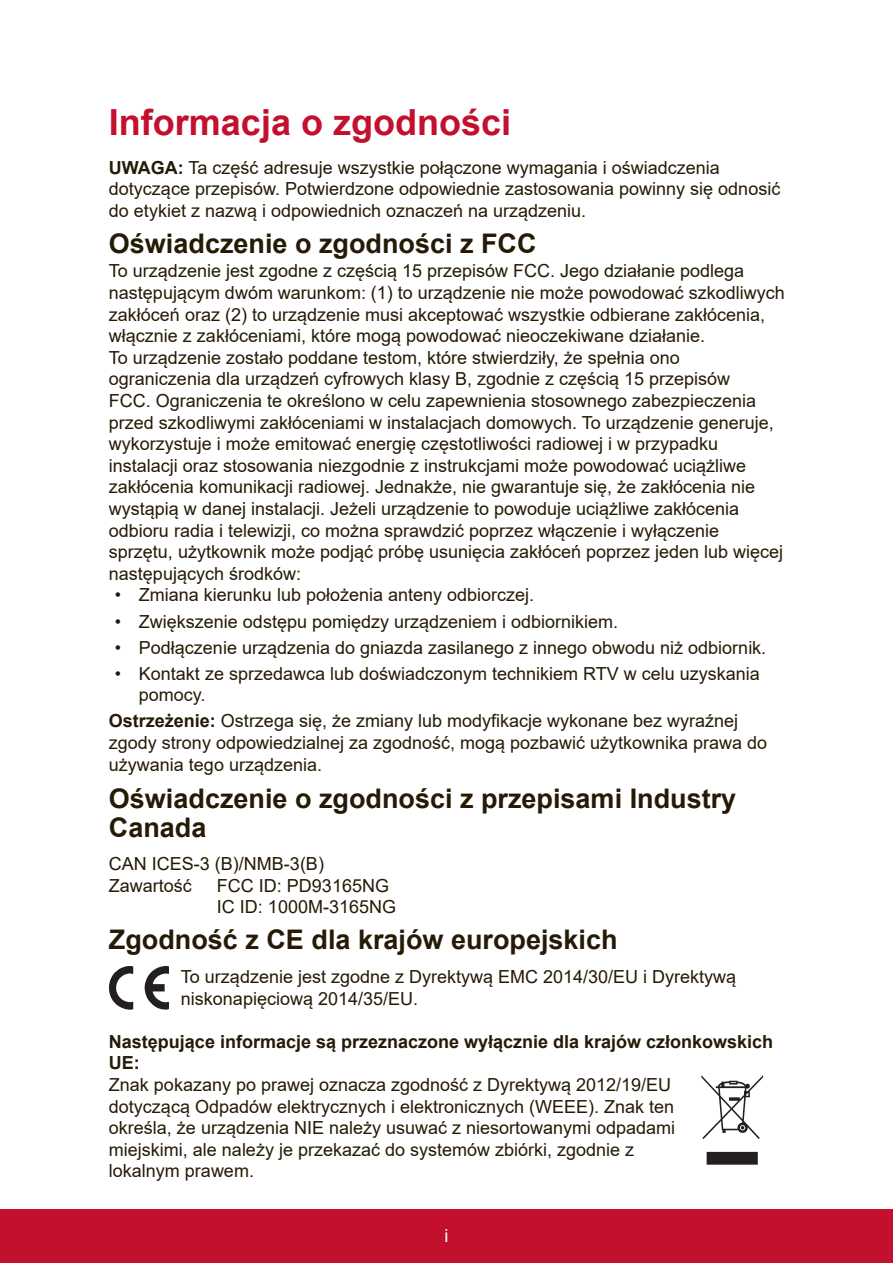
<style>
.page{position:relative;width:893px;height:1263px;background:#fff}
.page>*{position:absolute;margin:0;border:0;box-sizing:border-box;transform-origin:0 0}
.t1{font:700 36px "Arial";color:#c3102f}
.t2{font:700 27px/28.5px "Arial";color:#251a05}
.t3{font:18px/21.6px "Arial";color:#251a05}
.t4{font:700 18px/21.6px "Arial";color:#251a05}
.t5{font:18px "Arial";color:#fff}
.s1{font-weight:700}
</style>
<div class="page">
<div style="left:0;top:1210px;width:893px;height:53px;background:#c3102f"></div>
<svg style="left:109px;top:966px;width:24px;height:44px"></svg>
<svg style="left:144px;top:966px;width:25px;height:44px"></svg>
<svg style="left:707px;top:1152px;width:51px;height:13px"></svg>
<svg style="left:701px;top:1075px;width:62px;height:64px"></svg>
<h1 class="t1" style="left:109px;top:97px;width:404px">Informacja o zgodności</h1>
<p class="t3" style="left:109px;top:156px;width:673px"><span class="s1">UWAGA:</span> Ta część adresuje wszystkie połączone wymagania i oświadczenia dotyczące przepisów. Potwierdzone odpowiednie zastosowania powinny się odnosić do etykiet z nazwą i odpowiednich oznaczeń na urządzeniu.</p>
<h2 class="t2" style="left:109px;top:229px;width:429px">Oświadczenie o zgodności z FCC</h2>
<p class="t3" style="left:109px;top:260px;width:677px">To urządzenie jest zgodne z częścią 15 przepisów FCC. Jego działanie podlega następującym dwóm warunkom: (1) to urządzenie nie może powodować szkodliwych zakłóceń oraz (2) to urządzenie musi akceptować wszystkie odbierane zakłócenia, włącznie z zakłóceniami, które mogą powodować nieoczekiwane działanie.<br>To urządzenie zostało poddane testom, które stwierdziły, że spełnia ono ograniczenia dla urządzeń cyfrowych klasy B, zgodnie z częścią 15 przepisów<br>FCC. Ograniczenia te określono w celu zapewnienia stosownego zabezpieczenia przed szkodliwymi zakłóceniami w instalacjach domowych. To urządzenie generuje, wykorzystuje i może emitować energię częstotliwości radiowej i w przypadku instalacji oraz stosowania niezgodnie z instrukcjami może powodować uciążliwe zakłócenia komunikacji radiowej. Jednakże, nie gwarantuje się, że zakłócenia nie wystąpią w danej instalacji. Jeżeli urządzenie to powoduje uciążliwe zakłócenia odbioru radia i telewizji, co można sprawdzić poprzez włączenie i wyłączenie sprzętu, użytkownik może podjąć próbę usunięcia zakłóceń poprzez jeden lub więcej następujących środków:</p>
<p class="t3" style="left:115px;top:584px;width:421px">• Zmiana kierunku lub położenia anteny odbiorczej.</p>
<p class="t3" style="left:115px;top:610px;width:505px">• Zwiększenie odstępu pomiędzy urządzeniem i odbiornikiem.</p>
<p class="t3" style="left:115px;top:636px;width:653px">• Podłączenie urządzenia do gniazda zasilanego z innego obwodu niż odbiornik.</p>
<p class="t3" style="left:139px;top:662px;width:622px;text-indent:-24px">• Kontakt ze sprzedawca lub doświadczonym technikiem RTV w celu uzyskania pomocy.</p>
<p class="t3" style="left:109px;top:710px;width:660px"><span class="s1">Ostrzeżenie:</span> Ostrzega się, że zmiany lub modyfikacje wykonane bez wyraźnej zgody strony odpowiedzialnej za zgodność, mogą pozbawić użytkownika prawa do używania tego urządzenia.</p>
<h2 class="t2" style="left:109px;top:785px;width:629px">Oświadczenie o zgodności z przepisami Industry<br>Canada</h2>
<p class="t3" style="left:109px;top:853px;width:217px">CAN ICES-3 (B)/NMB-3(B)<br>Zawartość</p>
<p class="t3" style="left:217px;top:875px;width:181px">FCC ID: PD93165NG<br>IC ID: 1000M-3165NG</p>
<h2 class="t2" style="left:109px;top:926px;width:510px">Zgodność z CE dla krajów europejskich</h2>
<p class="t3" style="left:181px;top:966px;width:557px">To urządzenie jest zgodne z Dyrektywą EMC 2014/30/EU i Dyrektywą niskonapięciową 2014/35/EU.</p>
<p class="t4" style="left:109px;top:1031px;width:666px">Następujące informacje są przeznaczone wyłącznie dla krajów członkowskich<br>UE:</p>
<p class="t3" style="left:109px;top:1074px;width:568px">Znak pokazany po prawej oznacza zgodność z Dyrektywą 2012/19/EU dotyczącą Odpadów elektrycznych i elektronicznych (WEEE). Znak ten określa, że urządzenia NIE należy usuwać z niesortowanymi odpadami miejskimi, ale należy je przekazać do systemów zbiórki, zgodnie z lokalnym prawem.</p>
<p class="t5" style="left:444px;top:1223px;width:5px">i</p>
</div>
